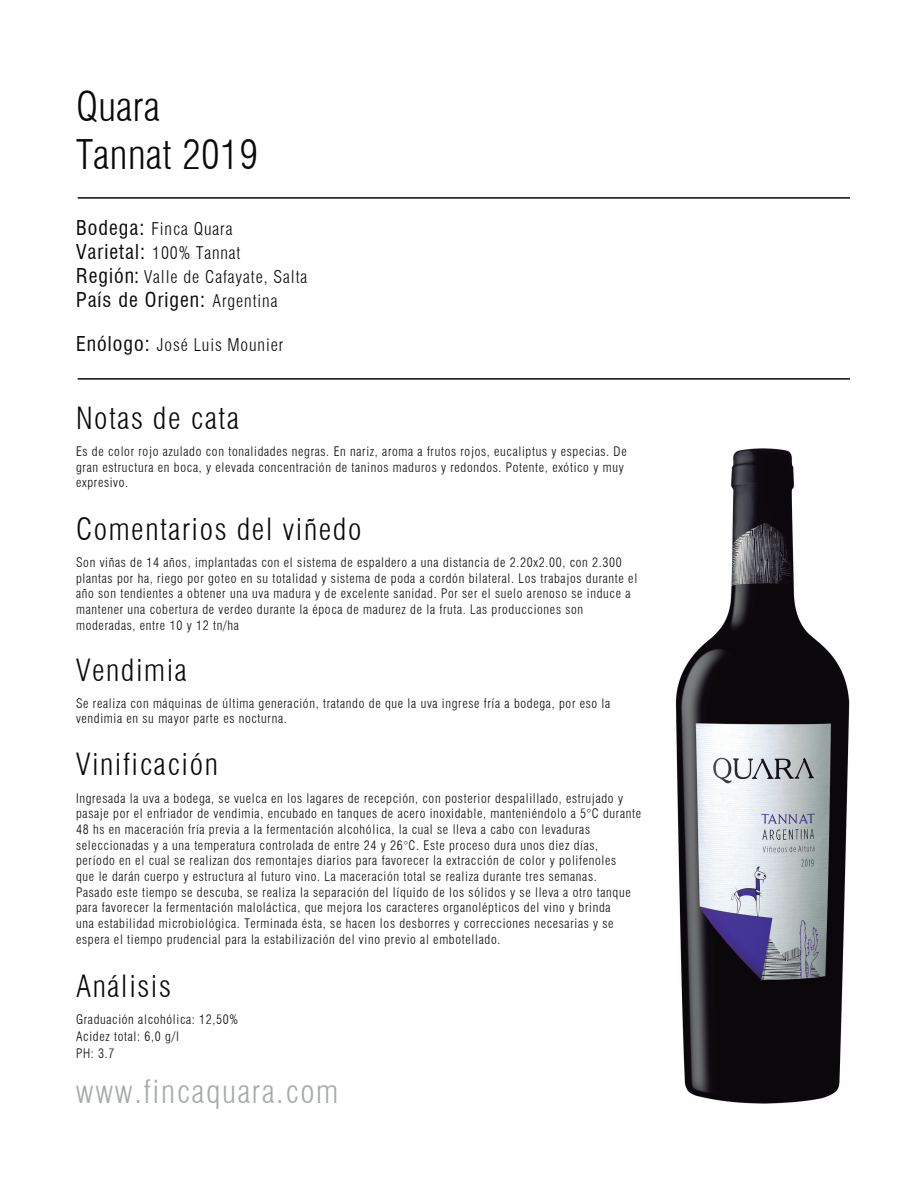
<style>
.page{position:relative;width:918px;height:1188px;background:#fff}
.page>*{position:absolute;margin:0;border:0;box-sizing:border-box;transform-origin:0 0}
.t1{font:300 condensed 39.9px/47.8px "Swiss 721 BT";letter-spacing:.015em;color:#0b090c}
.t2{font:300 condensed 31.65px "Swiss 721 BT";letter-spacing:.055em;color:#a6aaaa}
.t3{font:300 condensed 30px "Swiss 721 BT";letter-spacing:.055em;color:#0b090c}
.t4{font:condensed 19.95px "Swiss 721 BT";letter-spacing:.05em;color:#0b090c}
.t5{font:300 condensed 17.1px/24px "Swiss 721 BT";letter-spacing:.055em;color:#0b090c}
.t6{font:300 condensed 12.9px/15.6px "Swiss 721 BT";letter-spacing:.055em;color:#0b090c}
.s1{font-weight:400;font-size:19.95px}
.s2{font-weight:300;font-size:17.1px}
</style>
<div class="page">
<img style="left:675px;top:448px;width:175px;height:656px">
<hr style="left:78px;top:378px;width:772px;height:2px;background:#0b090c">
<hr style="left:78px;top:197px;width:772px;height:2px;background:#0b090c">
<h1 class="t1" style="left:76px;top:83px;width:184px">Quara<br>Tannat 2019</h1>
<h3 class="t5" style="left:76px;top:217px;width:233px"><span class="s1">Bodega:</span> Finca Quara<br><span class="s1">Varietal:</span> 100% Tannat<br><span class="s1">Región:</span> Valle de Cafayate, Salta</h3>
<h3 class="t4" style="left:76px;top:288px;width:203px">País de Origen: <span class="s2">Argentina</span></h3>
<h3 class="t5" style="left:76px;top:333px;width:209px"><span class="s1">Enólogo:</span> José Luis Mounier</h3>
<h3 class="t3" style="left:76px;top:400px;width:164px">Notas de cata</h3>
<p class="t6" style="left:76px;top:443px;width:552px">Es de color rojo azulado con tonalidades negras. En nariz, aroma a frutos rojos, eucaliptus y especias. De gran estructura en boca, y elevada concentración de taninos maduros y redondos. Potente, exótico y muy expresivo.</p>
<h3 class="t3" style="left:76px;top:511px;width:287px">Comentarios del viñedo</h3>
<p class="t6" style="left:76px;top:554px;width:563px">Son viñas de 14 años, implantadas con el sistema de espaldero a una distancia de 2.20x2.00, con 2.300 plantas por ha, riego por goteo en su totalidad y sistema de poda a cordón bilateral. Los trabajos durante el año son tendientes a obtener una uva madura y de excelente sanidad. Por ser el suelo arenoso se induce a mantener una cobertura de verdeo durante la época de madurez de la fruta. Las producciones son moderadas, entre 10 y 12 tn/ha</p>
<h3 class="t3" style="left:76px;top:652px;width:112px">Vendimia</h3>
<p class="t6" style="left:76px;top:695px;width:536px">Se realiza con máquinas de última generación, tratando de que la uva ingrese fría a bodega, por eso la vendimia en su mayor parte es nocturna.</p>
<h3 class="t3" style="left:76px;top:747px;width:143px">Vinificación</h3>
<p class="t6" style="left:76px;top:790px;width:567px">Ingresada la uva a bodega, se vuelca en los lagares de recepción, con posterior despalillado, estrujado y pasaje por el enfriador de vendimia, encubado en tanques de acero inoxidable, manteniéndolo a 5°C durante 48 hs en maceración fría previa a la fermentación alcohólica, la cual se lleva a cabo con levaduras seleccionadas y a una temperatura controlada de entre 24 y 26°C. Este proceso dura unos diez días,<br>período en el cual se realizan dos remontajes diarios para favorecer la extracción de color y polifenoles<br>que le darán cuerpo y estructura al futuro vino. La maceración total se realiza durante tres semanas.<br>Pasado este tiempo se descuba, se realiza la separación del líquido de los sólidos y se lleva a otro tanque para favorecer la fermentación maloláctica, que mejora los caracteres organolépticos del vino y brinda<br>una estabilidad microbiológica. Terminada ésta, se hacen los desborres y correcciones necesarias y se espera el tiempo prudencial para la estabilización del vino previo al embotellado.</p>
<h3 class="t3" style="left:76px;top:968px;width:96px">Análisis</h3>
<p class="t6" style="left:76px;top:1011px;width:164px;line-height:17px">Graduación alcohólica: 12,50%<br>Acidez total: 6,0 g/l<br>PH: 3.7</p>
<h2 class="t2" style="left:76px;top:1073px;width:264px">www.fincaquara.com</h2>
</div>
